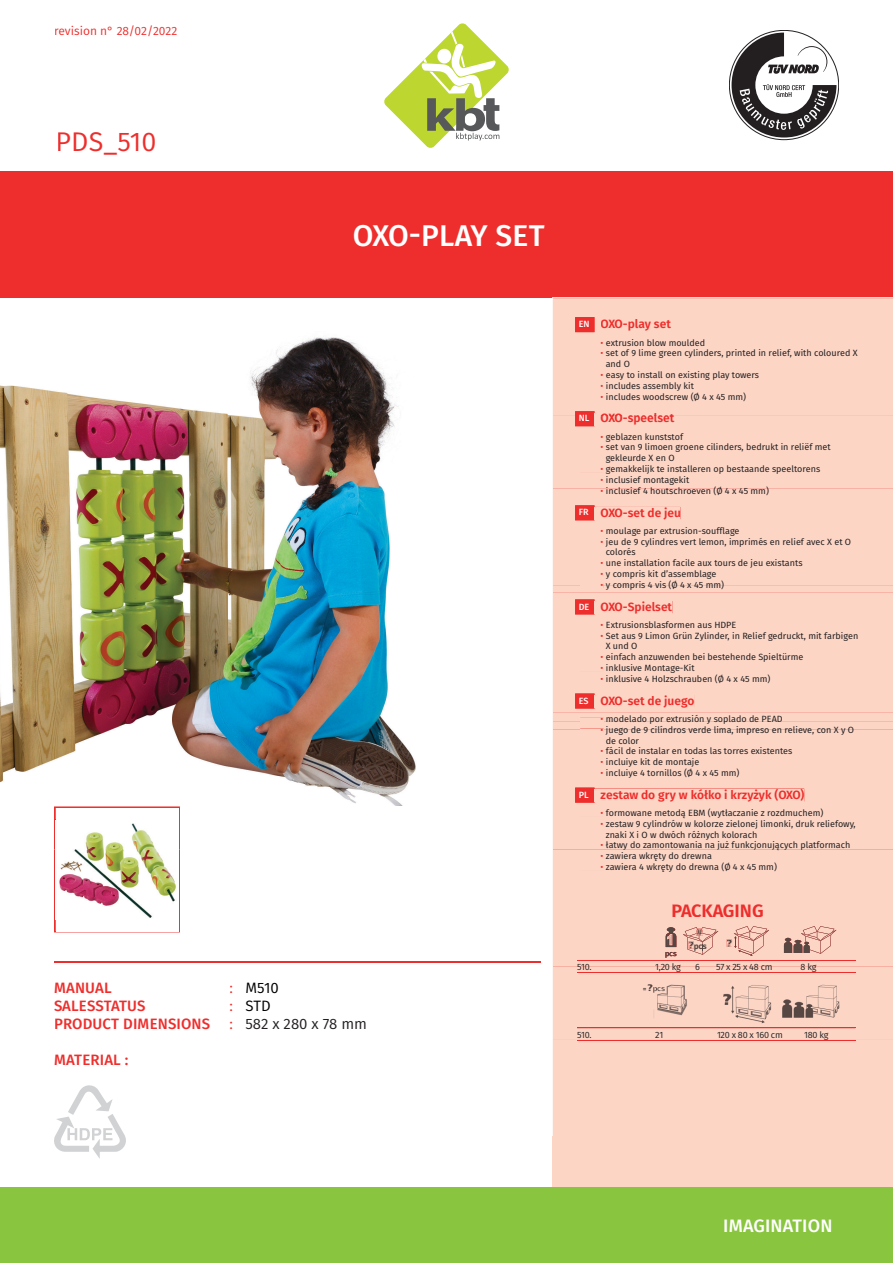
<style>
.page{position:relative;width:893px;height:1263px;background:#fff}
.page>*{position:absolute;margin:0;border:0;box-sizing:border-box;transform-origin:0 0}
.t1{font:500 30px "Fira Sans";letter-spacing:.01em;color:#fff}
.t2{font:27px "Fira Sans";color:#ee2e2c}
.t3{font:500 18px "Fira Sans";letter-spacing:.01em;color:#fff}
.t4{font:600 18px "Fira Sans";color:#ee2e2c}
.t5{font:500 15px "Fira Sans";letter-spacing:.01em;color:#ee2e2c}
.t6{font:15px "Fira Sans";color:#231f20}
.t7{font:15px/18px "Fira Sans";color:#000}
.t8{font:15px "Fira Sans";color:#ee2e2c}
.t9{font:600 12px "Fira Sans";color:#ee2e2c}
.t10{font:12px "Fira Sans";color:#ee2e2c}
.t11{font:700 10.95px "Eras ITC";color:#574742}
.t12{font:9.15px "Fira Sans";letter-spacing:-.03em;color:#231f20}
.t13{font:9px "Fira Sans";color:#231f20}
.t14{font:500 9px "Fira Sans";color:#fff}
.t15{font:700 8.25px "Fira Mono";color:#574742}
.s1{font-weight:500;font-size:9px}
.s2{color:#ee2e2c}
.s3{font-family:"Eras ITC";font-size:10.95px}
</style>
<div class="page">
<div style="left:0;top:178px;width:893px;height:120px;background:#ee2e2c"></div>
<div style="left:0;top:82px;width:893px;height:120px;background:#ee2e2c"></div>
<div style="left:0;top:1187px;width:893px;height:76px;background:#89c53f"></div>
<div style="left:0;top:0;width:893px;height:170px;background:#fff"></div>
<div style="left:553px;top:1136px;width:340px;height:8px;background:#fcd5c5"></div>
<div style="left:553px;top:1144px;width:340px;height:42px;background:#fcd5c5"></div>
<hr style="left:54px;top:962px;width:487px;height:1px;background:#ee2e2c">
<svg style="left:54px;top:806px;width:126px;height:126px"></svg>
<div style="left:553px;top:298px;width:340px;height:838px;background:#fcd5c5"></div>
<img style="left:637px;top:981px;width:56px;height:42px">
<img style="left:721px;top:981px;width:52px;height:42px">
<img style="left:780px;top:981px;width:70px;height:40px">
<img style="left:0;top:337px;width:416px;height:469px">
<div style="left:56px;top:808px;width:123px;height:123px;background:#fff"></div>
<img style="left:59px;top:823px;width:117px;height:95px">
<svg style="left:384px;top:23px;width:125px;height:125px"></svg>
<svg style="left:732px;top:33px;width:104px;height:104px"></svg>
<svg style="left:54px;top:1085px;width:72px;height:74px"></svg>
<h3 class="t10" style="left:54px;top:23px;width:125px">revision n° 28/02/2022</h3>
<h2 class="t2" style="left:55px;top:123px;width:103px">PDS_510</h2>
<h1 class="t1" style="left:353px;top:214px;width:193px">OXO-PLAY SET</h1>
<h3 class="t5" style="left:54px;top:977px;width:59px">MANUAL</h3>
<h3 class="t8" style="left:230px;top:977px;width:5px">:</h3>
<h3 class="t5" style="left:54px;top:995px;width:93px">SALESSTATUS</h3>
<h3 class="t8" style="left:229px;top:995px;width:5px">:</h3>
<h3 class="t5" style="left:54px;top:1013px;width:158px">PRODUCT DIMENSIONS</h3>
<h3 class="t8" style="left:229px;top:1013px;width:5px">:</h3>
<h3 class="t5" style="left:54px;top:1049px;width:76px">MATERIAL :</h3>
<h3 class="t7" style="left:245px;top:979px;width:35px">M510<br>STD</h3>
<h3 class="t6" style="left:245px;top:1013px;width:123px">582 x 280 x 78 mm</h3>
<h3 class="t9" style="left:584px;top:316px;width:89px"><span class="s1">S</span> OXO-play set</h3>
<p class="t13" style="left:601px;top:336px;width:106px"><span class="s2">•</span> extrusion blow moulded</p>
<p class="t13" style="left:601px;top:347px;width:258px"><span class="s2">•</span> set of 9 lime green cylinders, printed in relief, with coloured X</p>
<p class="t13" style="left:601px;top:368px;width:160px"><span class="s2">•</span> easy to install on existing play towers</p>
<p class="t13" style="left:601px;top:379px;width:95px"><span class="s2">•</span> includes assembly kit</p>
<p class="t13" style="left:601px;top:390px;width:147px"><span class="s2">•</span> includes woodscrew (Ø 4 x 45 mm)</p>
<h3 class="t9" style="left:579px;top:410px;width:97px"><span class="s1">ES</span> OXO-speelset</h3>
<p class="t13" style="left:601px;top:430px;width:84px"><span class="s2">•</span> geblazen kunststof</p>
<p class="t13" style="left:601px;top:441px;width:232px"><span class="s2">•</span> set van 9 limoen groene cilinders, bedrukt in reliëf met</p>
<p class="t13" style="left:601px;top:463px;width:221px"><span class="s2">•</span> gemakkelijk te installeren op bestaande speeltorens</p>
<p class="t13" style="left:601px;top:473px;width:90px"><span class="s2">•</span> inclusief montagekit</p>
<p class="t13" style="left:601px;top:484px;width:170px"><span class="s2">•</span> inclusief 4 houtschroeven (Ø 4 x 45 mm)</p>
<h3 class="t9" style="left:579px;top:504px;width:104px"><span class="s1">ES</span> OXO-set de jeu</h3>
<p class="t13" style="left:601px;top:524px;width:140px"><span class="s2">•</span> moulage par extrusion-soufflage</p>
<p class="t13" style="left:601px;top:535px;width:252px"><span class="s2">•</span> jeu de 9 cylindres vert lemon, imprimés en relief avec X et O</p>
<p class="t13" style="left:601px;top:557px;width:203px"><span class="s2">•</span> une installation facile aux tours de jeu existants</p>
<p class="t13" style="left:601px;top:567px;width:117px"><span class="s2">•</span> y compris kit d’assemblage</p>
<p class="t13" style="left:601px;top:578px;width:125px"><span class="s2">•</span> y compris 4 vis (Ø 4 x 45 mm)</p>
<h3 class="t9" style="left:579px;top:598px;width:95px"><span class="s1">ES</span> OXO-Spielset</h3>
<p class="t13" style="left:601px;top:618px;width:137px"><span class="s2">•</span> Extrusionsblasformen aus HDPE</p>
<p class="t13" style="left:601px;top:629px;width:259px"><span class="s2">•</span> Set aus 9 Limon Grün Zylinder, in Relief gedruckt, mit farbigen</p>
<p class="t13" style="left:601px;top:651px;width:204px"><span class="s2">•</span> einfach anzuwenden bei bestehende Spieltürme</p>
<p class="t13" style="left:601px;top:662px;width:96px"><span class="s2">•</span> inklusive Montage-Kit</p>
<p class="t13" style="left:601px;top:672px;width:171px"><span class="s2">•</span> inklusive 4 Holzschrauben (Ø 4 x 45 mm)</p>
<h3 class="t9" style="left:601px;top:692px;width:95px">OXO-set de juego</h3>
<p class="t13" style="left:601px;top:712px;width:183px"><span class="s2">•</span> modelado por extrusión y soplado de PEAD</p>
<p class="t13" style="left:601px;top:723px;width:255px"><span class="s2">•</span> juego de 9 cilíndros verde lima, impreso en relieve, con X y O</p>
<p class="t13" style="left:601px;top:745px;width:193px"><span class="s2">•</span> fácil de instalar en todas las torres existentes</p>
<p class="t13" style="left:601px;top:756px;width:100px"><span class="s2">•</span> incluiye kit de montaje</p>
<p class="t13" style="left:601px;top:766px;width:140px"><span class="s2">•</span> incluiye 4 tornillos (Ø 4 x 45 mm)</p>
<h3 class="t9" style="left:579px;top:786px;width:227px"><span class="s1">ES</span> zestaw do gry w kółko i krzyżyk (OXO)</h3>
<p class="t13" style="left:601px;top:806px;width:224px"><span class="s2">•</span> formowane metodą EBM (wytłaczanie z rozdmuchem)</p>
<p class="t13" style="left:601px;top:817px;width:257px"><span class="s2">•</span> zestaw 9 cylindrów w kolorze zielonej limonki, druk reliefowy,</p>
<p class="t13" style="left:601px;top:839px;width:251px"><span class="s2">•</span> łatwy do zamontowania na już funkcjonujących platformach</p>
<p class="t13" style="left:601px;top:850px;width:113px"><span class="s2">•</span> zawiera wkręty do drewna</p>
<p class="t13" style="left:601px;top:860px;width:178px"><span class="s2">•</span> zawiera 4 wkręty do drewna (Ø 4 x 45 mm)</p>
<h3 class="t4" style="left:671px;top:898px;width:94px">PACKAGING</h3>
<p class="t14" style="left:579px;top:318px;width:12px">EN</p>
<p class="t13" style="left:606px;top:358px;width:26px">and O</p>
<p class="t14" style="left:579px;top:412px;width:12px">NL</p>
<p class="t13" style="left:606px;top:452px;width:70px">gekleurde X en O</p>
<p class="t14" style="left:579px;top:506px;width:11px">FR</p>
<p class="t13" style="left:606px;top:546px;width:31px">colorés</p>
<p class="t14" style="left:579px;top:600px;width:12px">DE</p>
<p class="t13" style="left:606px;top:640px;width:33px">X und O</p>
<p class="t14" style="left:579px;top:694px;width:11px">ES</p>
<p class="t13" style="left:606px;top:734px;width:35px">de color</p>
<p class="t14" style="left:579px;top:788px;width:11px">PL</p>
<p class="t13" style="left:606px;top:828px;width:153px">znaki X i O w dwóch różnych kolorach</p>
<p class="t11" style="left:696px;top:926px;width:9px">#</p>
<p class="t15" style="left:666px;top:940px;width:42px"><sup>1</sup> <span class="s3">?</span>pcs</p>
<p class="t11" style="left:726px;top:937px;width:7px">?</p>
<p class="t12" style="left:577px;top:961px;width:16px">510.</p>
<p class="t12" style="left:655px;top:961px;width:27px">1,20 kg</p>
<p class="t12" style="left:695px;top:961px;width:6px">6</p>
<p class="t12" style="left:716px;top:961px;width:58px">57 x 25 x 48 cm</p>
<p class="t12" style="left:800px;top:961px;width:17px">8 kg</p>
<p class="t12" style="left:577px;top:1028px;width:16px">510.</p>
<p class="t12" style="left:655px;top:1028px;width:10px">21</p>
<p class="t12" style="left:717px;top:1028px;width:67px">120 x 80 x 160 cm</p>
<p class="t12" style="left:804px;top:1028px;width:26px">180 kg</p>
<h3 class="t3" style="left:723px;top:1213px;width:111px">IMAGINATION</h3>
</div>
